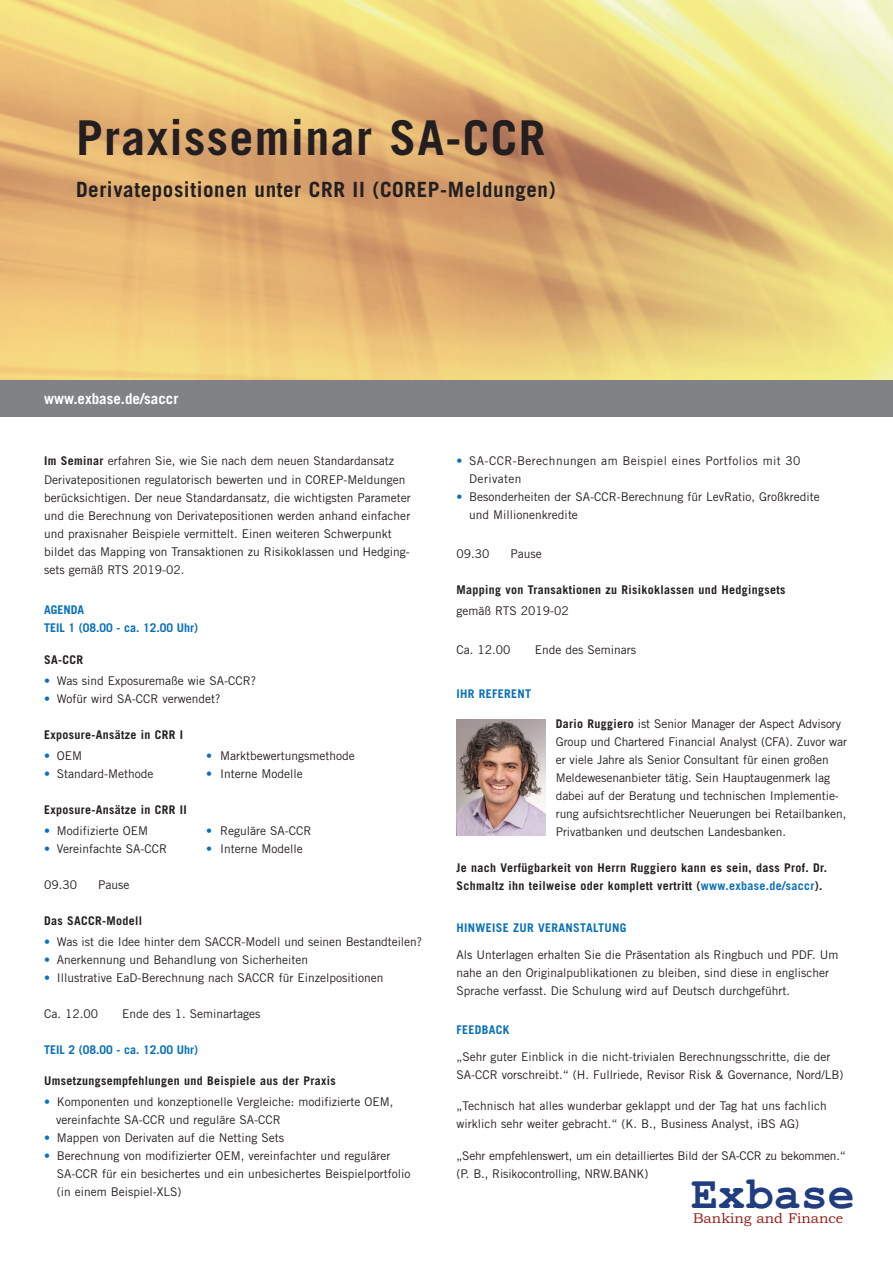
<style>
.page{position:relative;width:893px;height:1263px;background:#fff}
.page>*{position:absolute;margin:0;border:0;box-sizing:border-box;transform-origin:0 0}
.t1{font:700 48px "Trade Gothic LT";letter-spacing:.03em;color:#231f20}
.t2{font:700 45px "Courier New";color:#203d7f}
.t3{font:700 21px "Trade Gothic LT";letter-spacing:.03em;color:#231f20}
.t4{font:700 15px "Trade Gothic LT";color:#fff}
.t5{font:14.25px "Bookman Old Style";color:#971c14}
.t6{font:12px/18px "Trade Gothic LT";color:#231f20}
.t7{font:700 12px/18px "Trade Gothic LT";letter-spacing:.03em;color:#231f20}
.t8{font:12px/18px "Trade Gothic LT";letter-spacing:-.02em;color:#231f20}
.t9{font:12px/18px "Trade Gothic LT";letter-spacing:.03em;color:#231f20}
.t10{font:700 12px/18px "Trade Gothic LT";color:#0970b9}
.t11{font:700 12px "Trade Gothic LT";letter-spacing:.03em;color:#0970b9}
.s1{font-weight:700}
.s2{color:#0970b9}
</style>
<div class="page">
<img style="left:0;top:0;width:893px;height:380px">
<div style="left:0;top:380px;width:893px;height:37px;background:#808285"></div>
<img style="left:456px;top:719px;width:89px;height:116px">
<h1 class="t1" style="left:76px;top:108px;width:471px">Praxisseminar SA-CCR</h1>
<h3 class="t3" style="left:76px;top:176px;width:481px">Derivatepositionen unter CRR II (COREP-Meldungen)</h3>
<p class="t4" style="left:44px;top:389px;width:136px">www.exbase.de/saccr</p>
<p class="t6" style="left:44px;top:452px;width:368px"><span class="s1">Im Seminar</span> erfahren Sie, wie Sie nach dem neuen Standardansatz Derivatepositionen regulatorisch bewerten und in COREP-Meldungen berücksichtigen. Der neue Standardansatz, die wichtigsten Parameter und die Berechnung von Derivatepositionen werden anhand einfacher und praxisnaher Beispiele vermittelt. Einen weiteren Schwerpunkt bildet das Mapping von Transaktionen zu Risikoklassen und Hedging&shy;sets gemäß RTS 2019-02.</p>
<p class="t10" style="left:44px;top:600px;width:156px">AGENDA<br>TEIL 1 (08.00 - ca. 12.00 Uhr)</p>
<p class="t7" style="left:44px;top:650px;width:41px">SA-CCR</p>
<p class="t6" style="left:44px;top:671px;width:213px"><span class="s2">•</span> Was sind Exposuremaße wie SA-CCR?</p>
<p class="t6" style="left:44px;top:689px;width:178px"><span class="s2">•</span> Wofür wird SA-CCR verwendet?</p>
<p class="t7" style="left:44px;top:725px;width:141px">Exposure-Ansätze in CRR I</p>
<p class="t6" style="left:44px;top:746px;width:40px"><span class="s2">•</span> OEM</p>
<p class="t6" style="left:206px;top:746px;width:150px"><span class="s2">•</span> Marktbewertungsmethode</p>
<p class="t6" style="left:44px;top:764px;width:111px"><span class="s2">•</span> Standard-Methode</p>
<p class="t6" style="left:206px;top:764px;width:98px"><span class="s2">•</span> Interne Modelle</p>
<p class="t7" style="left:44px;top:800px;width:144px">Exposure-Ansätze in CRR II</p>
<p class="t6" style="left:44px;top:821px;width:106px"><span class="s2">•</span> Modifizierte OEM</p>
<p class="t6" style="left:206px;top:821px;width:107px"><span class="s2">•</span> Reguläre SA-CCR</p>
<p class="t6" style="left:44px;top:839px;width:125px"><span class="s2">•</span> Vereinfachte SA-CCR</p>
<p class="t6" style="left:206px;top:839px;width:98px"><span class="s2">•</span> Interne Modelle</p>
<p class="t6" style="left:44px;top:875px;width:34px">09.30</p>
<p class="t6" style="left:98px;top:875px;width:33px">Pause</p>
<p class="t7" style="left:44px;top:911px;width:100px">Das SACCR-Modell</p>
<p class="t6" style="left:44px;top:932px;width:380px"><span class="s2">•</span> Was ist die Idee hinter dem SACCR-Modell und seinen Bestandteilen?</p>
<p class="t6" style="left:44px;top:950px;width:266px"><span class="s2">•</span> Anerkennung und Behandlung von Sicherheiten</p>
<p class="t6" style="left:44px;top:968px;width:341px"><span class="s2">•</span> Illustrative EaD-Berechnung nach SACCR für Einzelpositionen</p>
<p class="t6" style="left:44px;top:1004px;width:56px">Ca. 12.00</p>
<p class="t6" style="left:122px;top:1004px;width:140px">Ende des 1. Seminartages</p>
<p class="t10" style="left:44px;top:1040px;width:156px">TEIL 2 (08.00 - ca. 12.00 Uhr)</p>
<p class="t7" style="left:44px;top:1071px;width:293px">Umsetzungsempfehlungen und Beispiele aus der Praxis</p>
<p class="t6" style="left:56px;top:1093px;width:339px;text-indent:-12px"><span class="s2">•</span> Komponenten und konzeptionelle Vergleiche: modifizierte OEM, vereinfachte SA-CCR und reguläre SA-CCR</p>
<p class="t6" style="left:44px;top:1129px;width:242px"><span class="s2">•</span> Mappen von Derivaten auf die Netting Sets</p>
<p class="t6" style="left:57px;top:1147px;width:355px;text-indent:-13px"><span class="s2">•</span> Berechnung von modifizierter OEM, vereinfachter und regulärer<br>SA-CCR für ein besichertes und ein unbesichertes Beispielportfolio (in einem Beispiel-XLS)</p>
<p class="t9" style="left:469px;top:452px;width:333px;text-indent:-13px"><span class="s2">•</span> SA-CCR-Berechnungen am Beispiel eines Portfolios mit 30<br>Derivaten</p>
<p class="t6" style="left:469px;top:488px;width:352px;text-indent:-13px"><span class="s2">•</span> Besonderheiten der SA-CCR-Berechnung für LevRatio, Großkredite und Millionenkredite</p>
<p class="t6" style="left:456px;top:545px;width:34px">09.30</p>
<p class="t6" style="left:510px;top:545px;width:33px">Pause</p>
<p class="t7" style="left:456px;top:581px;width:331px">Mapping von Transaktionen zu Risikoklassen und Hedgingsets</p>
<p class="t6" style="left:456px;top:602px;width:114px">gemäß RTS 2019-02</p>
<p class="t6" style="left:456px;top:641px;width:56px">Ca. 12.00</p>
<p class="t6" style="left:535px;top:641px;width:103px">Ende des Seminars</p>
<p class="t11" style="left:456px;top:686px;width:76px">IHR REFERENT</p>
<p class="t6" style="left:556px;top:714px;width:293px"><span class="s1">Dario Ruggiero</span> ist Senior Manager der Aspect Advisory Group und Chartered Financial Analyst (CFA). Zuvor war er viele Jahre als Senior Consultant für einen großen Meldewesenanbieter tätig. Sein Hauptaugenmerk lag dabei auf der Beratung und technischen Implementie&shy;rung aufsichtsrechtlicher Neuerungen bei Retailbanken, Privatbanken und deutschen Landesbanken.</p>
<p class="t7" style="left:456px;top:858px;width:372px">Je nach Verfügbarkeit von Herrn Ruggiero kann es sein, dass Prof. Dr.<br>Schmaltz ihn teilweise oder komplett vertritt (<span class="s2">www.exbase.de/saccr</span>).</p>
<p class="t11" style="left:456px;top:920px;width:171px">HINWEISE ZUR VERANSTALTUNG</p>
<p class="t6" style="left:456px;top:945px;width:383px">Als Unterlagen erhalten Sie die Präsentation als Ringbuch und PDF. Um nahe an den Originalpublikationen zu bleiben, sind diese in englischer<br>Sprache verfasst. Die Schulung wird auf Deutsch durchgeführt.</p>
<p class="t11" style="left:456px;top:1022px;width:55px">FEEDBACK</p>
<p class="t6" style="left:456px;top:1047px;width:388px">„Sehr guter Einblick in die nicht-trivialen Berechnungsschritte, die der<br>SA-CCR vorschreibt.“ (H. Fullriede, Revisor Risk &amp; Governance, Nord/LB)</p>
<p class="t6" style="left:456px;top:1097px;width:372px">„Technisch hat alles wunderbar geklappt und der Tag hat uns fachlich wirklich sehr weiter gebracht.“ (K. B., Business Analyst, iBS AG)</p>
<p class="t8" style="left:456px;top:1146px;width:391px">„Sehr empfehlenswert, um ein detailliertes Bild der SA-CCR zu bekommen.“ (P. B., Risikocontrolling, NRW.BANK)</p>
<h2 class="t2" style="left:691px;top:1166px;width:165px">Exbase</h2>
<p class="t5" style="left:693px;top:1209px;width:152px">Banking and Finance</p>
</div>
